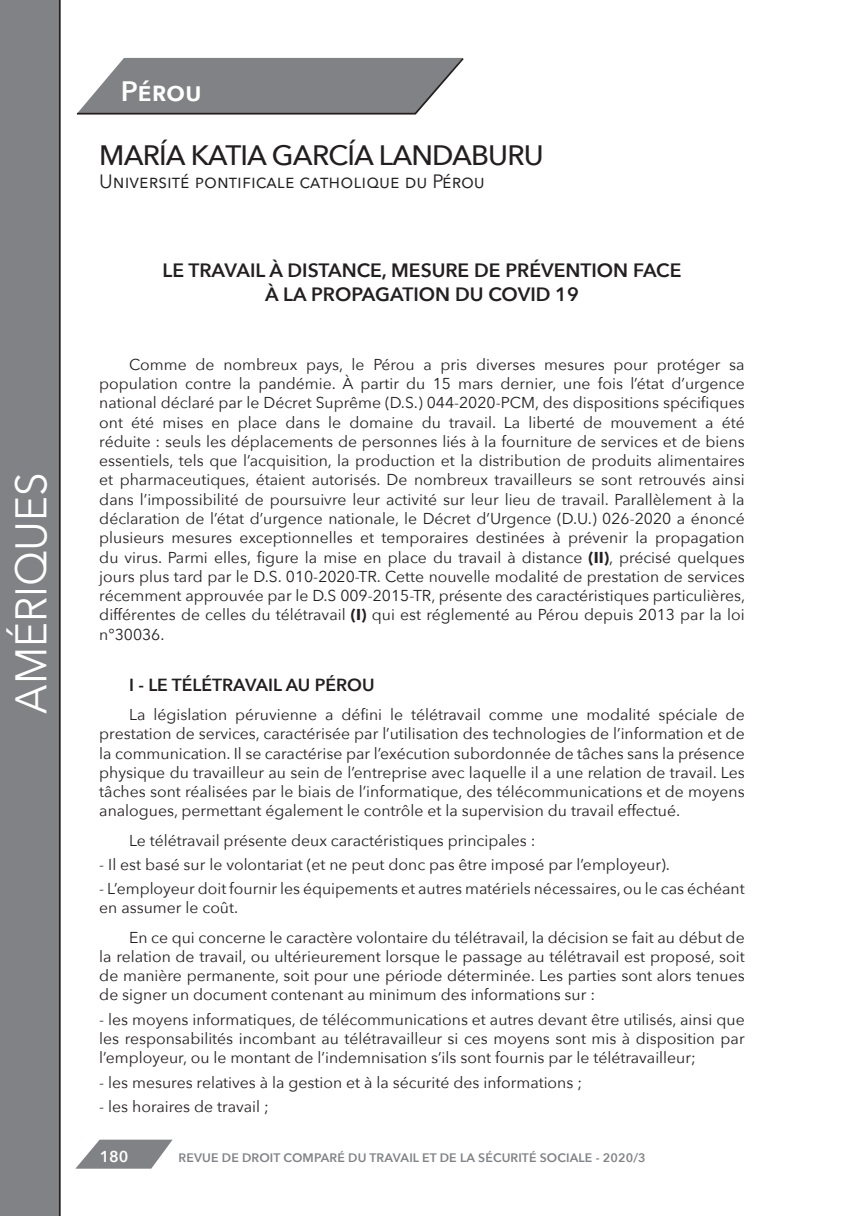
<style>
.page{position:relative;width:844px;height:1216px;background:#fff}
.page>*{position:absolute;margin:0;border:0;box-sizing:border-box;transform-origin:0 0}
.t1{font:44.1px "Avenir Next";color:#fff;scale:.95 1}
.Auteur{font:500 28px "Avenir Next";letter-spacing:-.03em;color:#231f20}
.t2{font:600 28px "Avenir Next";letter-spacing:-.01em;color:#fff}
.Titre_Actualité{font:600 19.25px/23.4px "Avenir Next";color:#231f20;text-align:center}
.Univ__rattachement{font:19.25px "Avenir Next";color:#231f20}
.Titre_I_actua{font:600 17.5px "Avenir Next";color:#231f20}
.Corps_Texte_actua{font:15.75px/19.2px "Avenir Next";color:#231f20;text-align:justify}
.t3{font:600 15.75px "Avenir Next";color:#fff}
.t4{font:600 12.25px "Avenir Next";letter-spacing:.01em;color:#808285}
.s1{font-weight:700}
</style>
<div class="page">
<div style="left:0;top:0;width:61px;height:1215px;background:#808285"></div>
<hr style="left:59px;top:0;width:1px;height:1215px;background:#231f20">
<svg style="left:76px;top:57px;width:388px;height:58px;background:#8f9093"></svg>
<svg style="left:76px;top:1139px;width:96px;height:29px"></svg>
<h1 class="t1" style="left:-6px;top:713px;width:256px;rotate:-90deg">AMÉRIQUES</h1>
<h2 class="t2" style="left:121px;top:67px;width:82px">Pérou</h2>
<p class="Auteur" style="left:99px;top:132px;width:446px">MARÍA KATIA GARCÍA LANDABURU</p>
<p class="Univ__rattachement" style="left:99px;top:165px;width:387px">Université pontificale catholique du Pérou</p>
<p class="Titre_Actualité" style="left:162px;top:258px;width:520px">LE TRAVAIL À DISTANCE, MESURE DE PRÉVENTION FACE<br>À LA PROPAGATION DU COVID 19</p>
<p class="Corps_Texte_actua" style="left:99px;top:354px;width:647px;text-indent:30px">Comme de nombreux pays, le Pérou a pris diverses mesures pour protéger sa population contre la pandémie. À partir du 15 mars dernier, une fois l’état d’urgence national déclaré par le Décret Suprême (D.S.) 044-2020-PCM, des dispositions spécifiques ont été mises en place dans le domaine du travail. La liberté de mouvement a été réduite : seuls les déplacements de personnes liés à la fourniture de services et de biens essentiels, tels que l’acquisition, la production et la distribution de produits alimentaires et pharmaceutiques, étaient autorisés. De nombreux travailleurs se sont retrouvés ainsi dans l’impossibilité de poursuivre leur activité sur leur lieu de travail. Parallèlement à la déclaration de l’état d’urgence nationale, le Décret d’Urgence (D.U.) 026-2020 a énoncé plusieurs mesures exceptionnelles et temporaires destinées à prévenir la propagation du virus. Parmi elles, figure la mise en place du travail à distance <span class="s1">(II)</span>, précisé quelques jours plus tard par le D.S. 010-2020-TR. Cette nouvelle modalité de prestation de services récemment approuvée par le D.S 009-2015-TR, présente des caractéristiques particulières, différentes de celles du télétravail <span class="s1">(I)</span> qui est réglementé au Pérou depuis 2013 par la loi n°30036.</p>
<p class="Titre_I_actua" style="left:129px;top:669px;width:247px">I - LE TÉLÉTRAVAIL AU PÉROU</p>
<p class="Corps_Texte_actua" style="left:99px;top:704px;width:646px;text-indent:30px">La législation péruvienne a défini le télétravail comme une modalité spéciale de prestation de services, caractérisée par l’utilisation des technologies de l’information et de la communication. Il se caractérise par l’exécution subordonnée de tâches sans la présence physique du travailleur au sein de l’entreprise avec laquelle il a une relation de travail. Les tâches sont réalisées par le biais de l’informatique, des télécommunications et de moyens analogues, permettant également le contrôle et la supervision du travail effectué.</p>
<p class="Corps_Texte_actua" style="left:129px;top:829px;width:408px">Le télétravail présente deux caractéristiques principales :</p>
<p class="Corps_Texte_actua" style="left:99px;top:854px;width:572px">- Il est basé sur le volontariat (et ne peut donc pas être imposé par l’employeur).</p>
<p class="Corps_Texte_actua" style="left:99px;top:878px;width:646px">- L’employeur doit fournir les équipements et autres matériels nécessaires, ou le cas échéant en assumer le coût.</p>
<p class="Corps_Texte_actua" style="left:99px;top:926px;width:646px;text-indent:30px">En ce qui concerne le caractère volontaire du télétravail, la décision se fait au début de la relation de travail, ou ultérieurement lorsque le passage au télétravail est proposé, soit de manière permanente, soit pour une période déterminée. Les parties sont alors tenues de signer un document contenant au minimum des informations sur :</p>
<p class="Corps_Texte_actua" style="left:99px;top:1008px;width:646px">- les moyens informatiques, de télécommunications et autres devant être utilisés, ainsi que les responsabilités incombant au télétravailleur si ces moyens sont mis à disposition par l’employeur, ou le montant de l’indemnisation s’ils sont fournis par le télétravailleur;</p>
<p class="Corps_Texte_actua" style="left:99px;top:1071px;width:484px">- les mesures relatives à la gestion et à la sécurité des informations ;</p>
<p class="Corps_Texte_actua" style="left:99px;top:1095px;width:171px">- les horaires de travail ;</p>
<p class="t3" style="left:100px;top:1142px;width:30px">180</p>
<p class="t4" style="left:178px;top:1146px;width:468px">REVUE DE DROIT COMPARÉ DU TRAVAIL ET DE LA SÉCURITÉ SOCIALE - 2020/3</p>
</div>
